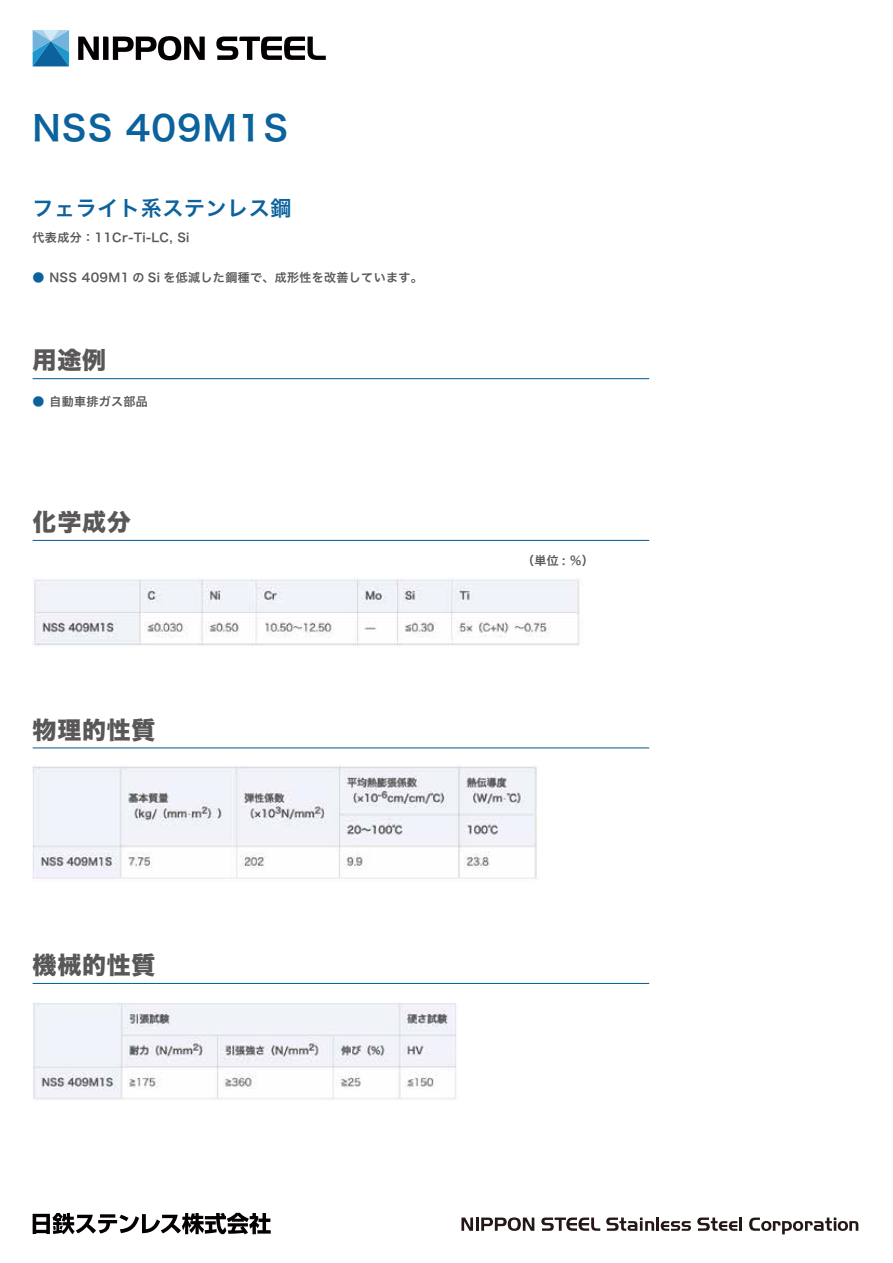
<style>
.page{position:relative;width:893px;height:1263px;background:#fff}
.page>*{position:absolute;margin:0;border:0;box-sizing:border-box;transform-origin:0 0}
.t1{font:34.5px "Hira Kaku Pro W6";letter-spacing:.03em;color:#0b629d}
.t2{font:24px "Hira Kaku Std W8";letter-spacing:.03em;color:#595757}
.t3{font:21px "Hira Kaku Pro W6";letter-spacing:.03em;color:#0b629d}
.t4{font:12px "Hira Kaku Pro W6";letter-spacing:.03em;color:#595757}
.s1{color:#0b629d}
</style>
<div class="page">
<hr style="left:33px;top:378px;width:616px;height:1px;background:#0b629d">
<hr style="left:33px;top:540px;width:616px;height:1px;background:#0b629d">
<hr style="left:33px;top:747px;width:616px;height:1px;background:#0b629d">
<hr style="left:33px;top:983px;width:616px;height:1px;background:#0b629d">
<img style="left:34px;top:578px;width:546px;height:68px">
<img style="left:33px;top:765px;width:504px;height:114px">
<img style="left:33px;top:1003px;width:423px;height:97px">
<svg style="left:33px;top:30px;width:36px;height:36px"></svg>
<svg style="left:78px;top:36px;width:127px;height:24px"></svg>
<svg style="left:216px;top:37px;width:110px;height:23px"></svg>
<svg style="left:33px;top:1213px;width:238px;height:21px"></svg>
<svg style="left:461px;top:1217px;width:12px;height:14px"></svg>
<hr style="left:476px;top:1217px;width:3px;height:14px;background:#231815">
<svg style="left:481px;top:1217px;width:53px;height:14px"></svg>
<svg style="left:541px;top:1217px;width:59px;height:14px"></svg>
<svg style="left:606px;top:1217px;width:48px;height:14px"></svg>
<hr style="left:656px;top:1217px;width:3px;height:14px;background:#231815">
<svg style="left:661px;top:1221px;width:30px;height:10px"></svg>
<svg style="left:697px;top:1217px;width:45px;height:14px"></svg>
<svg style="left:749px;top:1217px;width:109px;height:17px"></svg>
<h1 class="t1" style="left:33px;top:97px;width:257px">NSS 409M1S</h1>
<h3 class="t3" style="left:33px;top:189px;width:260px">フェライト系ステンレス鋼</h3>
<p class="t4" style="left:33px;top:227px;width:158px">代表成分：11Cr-Ti-LC, Si</p>
<p class="t4" style="left:33px;top:266px;width:392px"><span class="s1">●</span> NSS 409M1 の Si を低減した鋼種で、成形性を改善しています。</p>
<h2 class="t2" style="left:33px;top:347px;width:75px">用途例</h2>
<p class="t4" style="left:33px;top:391px;width:117px"><span class="s1">●</span> 自動車排ガス部品</p>
<h2 class="t2" style="left:33px;top:509px;width:100px">化学成分</h2>
<h2 class="t2" style="left:33px;top:716px;width:124px">物理的性質</h2>
<h2 class="t2" style="left:33px;top:952px;width:124px">機械的性質</h2>
<p class="t4" style="left:522px;top:550px;width:73px">（単位 : %）</p>
</div>
